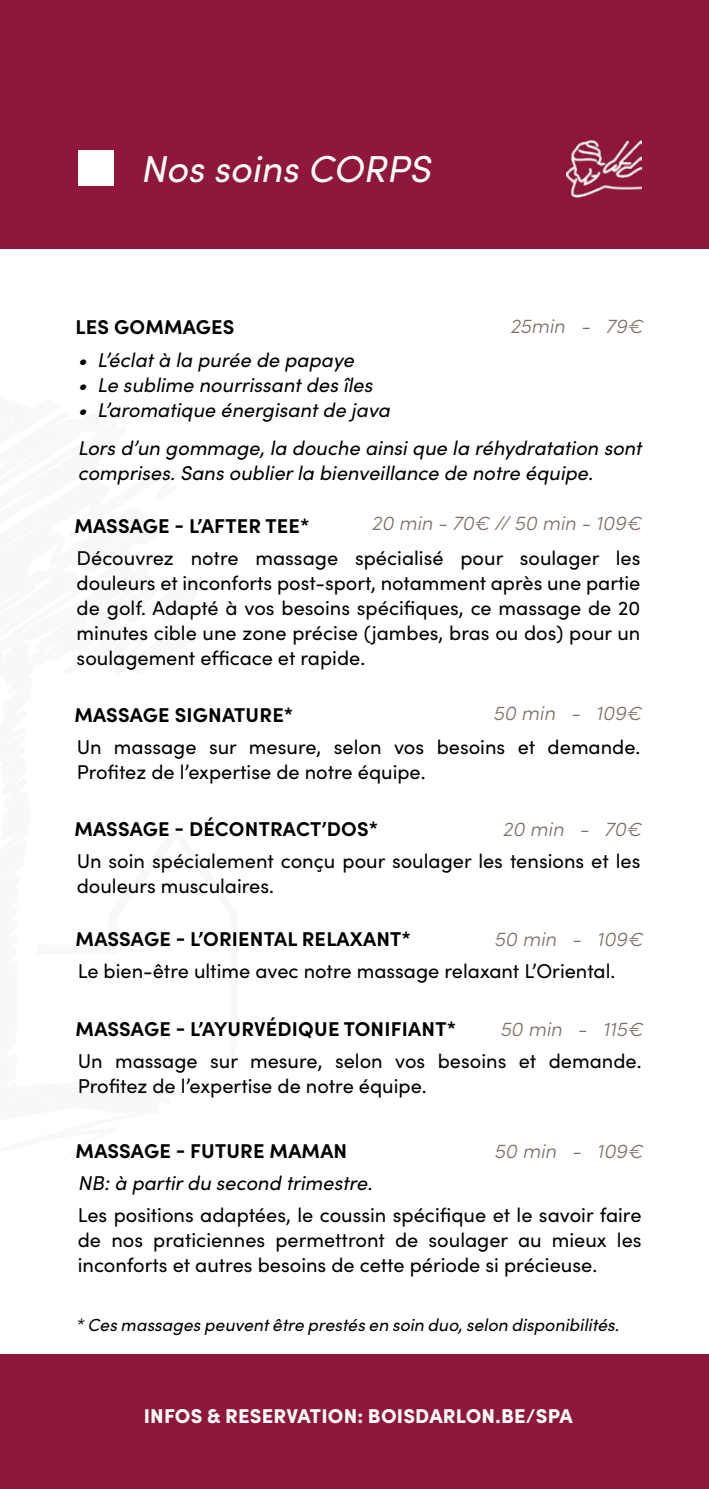
<style>
.page{position:relative;width:709px;height:1489px;background:#fff}
.page>*{position:absolute;margin:0;border:0;box-sizing:border-box;transform-origin:0 0}
.t1{font:italic 37.5px "Sofia Pro";color:#fff}
.t2{font:20px/25px "Sofia Pro";color:#000}
.t3{font:italic 20px/38px "Sofia Pro";color:#000}
.t4{font:700 20px "Sofia Pro";letter-spacing:.01em;color:#000}
.t5{font:italic 300 20px "Sofia Pro";color:#7c6f67}
.t6{font:900 20px "Sofia Pro";letter-spacing:.01em;color:#fff}
.t7{font:italic 17.5px "Sofia Pro";color:#000}
</style>
<div class="page">
<div style="left:0;top:1354px;width:709px;height:134px;background:#8f173a"></div>
<div style="left:0;top:0;width:709px;height:248px;background:#8f173a"></div>
<div style="left:78px;top:150px;width:36px;height:36px;background:#fff"></div>
<img style="left:566px;top:139px;width:75px;height:59px">
<h1 class="t1" style="left:140px;top:141px;width:291px">Nos soins CORPS</h1>
<p class="t4" style="left:76px;top:312px;width:160px">LES GOMMAGES</p>
<p class="t5" style="left:510px;top:312px;width:134px">25min - 79€</p>
<p class="t3" style="left:78px;top:339px;width:278px">• L’éclat à la purée de papaye</p>
<p class="t3" style="left:78px;top:364px;width:296px">• Le sublime nourrissant des îles</p>
<p class="t3" style="left:78px;top:389px;width:565px">• L’aromatique énergisant de java<br>Lors d’un gommage, la douche ainsi que la réhydratation sont</p>
<p class="t3" style="left:78px;top:452px;width:516px">comprises. Sans oublier la bienveillance de notre équipe.</p>
<p class="t4" style="left:74px;top:510px;width:236px">MASSAGE - L’AFTER TEE*</p>
<p class="t5" style="left:371px;top:508px;width:271px">20 min - 70€ // 50 min - 109€</p>
<p class="t2" style="left:77px;top:544px;width:565px;text-align:justify">Découvrez notre massage spécialisé pour soulager les douleurs et inconforts post-sport, notamment après une partie de golf. Adapté à vos besoins spécifiques, ce massage de 20 minutes cible une zone précise (jambes, bras ou dos) pour un soulagement efficace et rapide.</p>
<p class="t4" style="left:74px;top:699px;width:220px">MASSAGE SIGNATURE*</p>
<p class="t5" style="left:493px;top:698px;width:150px">50 min - 109€</p>
<p class="t2" style="left:77px;top:733px;width:565px">Un massage sur mesure, selon vos besoins et demande.<br>Profitez de l’expertise de notre équipe.</p>
<p class="t4" style="left:74px;top:813px;width:305px">MASSAGE - DÉCONTRACT’DOS*</p>
<p class="t5" style="left:502px;top:814px;width:140px">20 min - 70€</p>
<p class="t2" style="left:77px;top:847px;width:565px">Un soin spécialement conçu pour soulager les tensions et les douleurs musculaires.</p>
<p class="t4" style="left:76px;top:923px;width:337px">MASSAGE - L’ORIENTAL RELAXANT*</p>
<p class="t5" style="left:494px;top:924px;width:150px">50 min - 109€</p>
<p class="t2" style="left:78px;top:957px;width:539px">Le bien-être ultime avec notre massage relaxant L’Oriental.</p>
<p class="t4" style="left:76px;top:1013px;width:382px">MASSAGE - L’AYURVÉDIQUE TONIFIANT*</p>
<p class="t5" style="left:500px;top:1014px;width:144px">50 min - 115€</p>
<p class="t2" style="left:78px;top:1047px;width:565px">Un massage sur mesure, selon vos besoins et demande.<br>Profitez de l’expertise de notre équipe.</p>
<p class="t4" style="left:76px;top:1135px;width:273px">MASSAGE - FUTURE MAMAN</p>
<p class="t5" style="left:494px;top:1136px;width:150px">50 min - 109€</p>
<p class="t3" style="left:78px;top:1162px;width:296px">NB: à partir du second trimestre.</p>
<p class="t2" style="left:78px;top:1201px;width:565px;text-align:justify">Les positions adaptées, le coussin spécifique et le savoir faire de nos praticiennes permettront de soulager au mieux les inconforts et autres besoins de cette période si précieuse.</p>
<p class="t7" style="left:76px;top:1311px;width:545px">* Ces massages peuvent être prestés en soin duo, selon disponibilités.</p>
<p class="t6" style="left:144px;top:1400px;width:430px">INFOS &amp; RESERVATION: BOISDARLON.BE/SPA</p>
</div>
